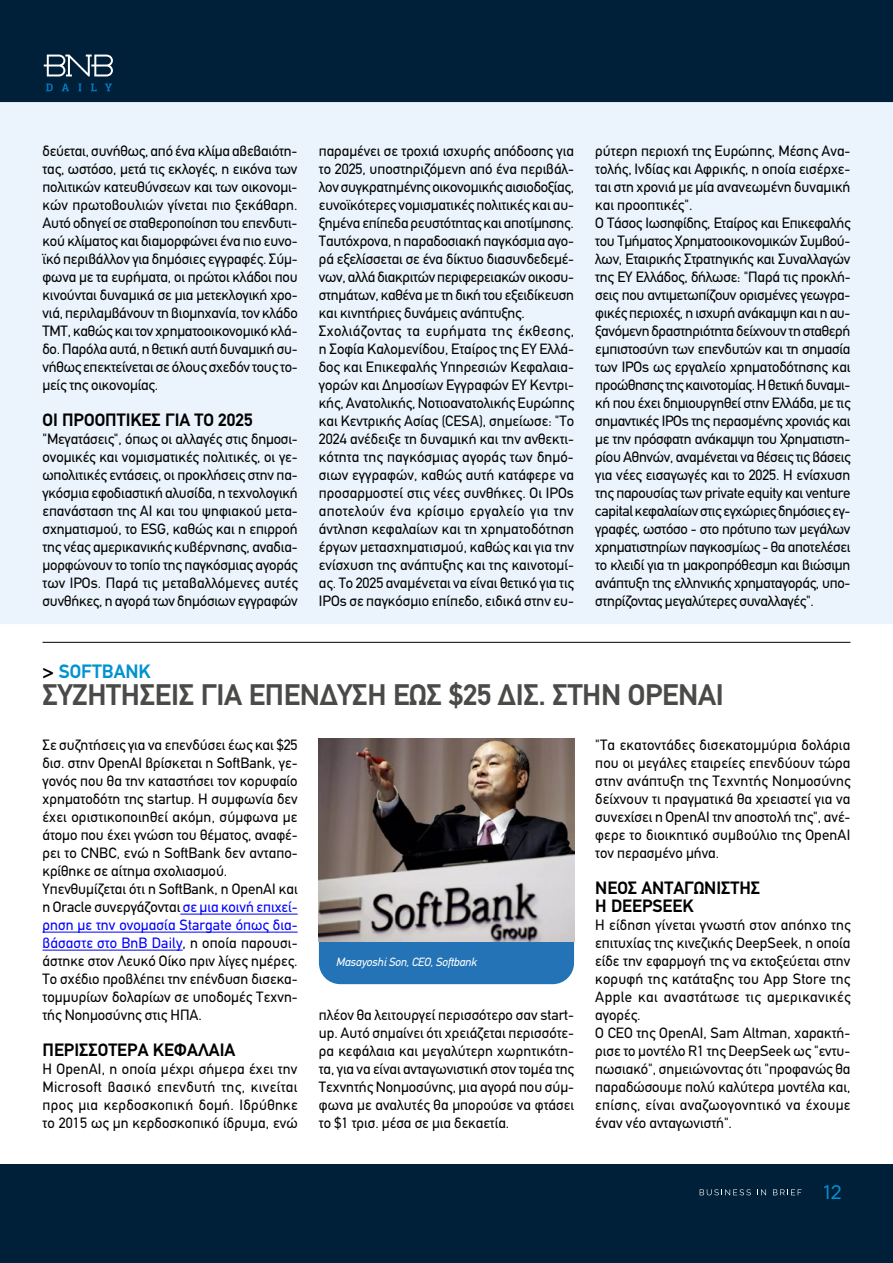
<style>
.page{position:relative;width:893px;height:1263px;background:#fff}
.page>*{position:absolute;margin:0;border:0;box-sizing:border-box;transform-origin:0 0}
.t1{font:700 30px "PF Din Text";letter-spacing:-.01em;color:#4a4a49}
.t2{font:700 19.5px "PF Din Text";color:#0093d1}
.t3{font:19.5px "CF Asty Std";color:#0093d1}
.t4{font:700 18px/18px "PF Din Text";color:#000}
.t5{font:15px/18px "PF Din Text";color:#000;text-align:justify}
.t6{font:15px/18px "PF Din Text";letter-spacing:-.02em;color:#000}
.t7{font:italic 12px "PF Din Text";letter-spacing:-.01em;color:#fff}
.s1{color:#000}
.s2{color:#00f}
</style>
<div class="page">
<div style="left:0;top:0;width:893px;height:102px;background:#001f38"></div>
<svg style="left:46px;top:84px;width:7px;height:7px"></svg>
<svg style="left:62px;top:84px;width:7px;height:7px"></svg>
<svg style="left:78px;top:84px;width:4px;height:7px"></svg>
<svg style="left:91px;top:84px;width:6px;height:7px"></svg>
<svg style="left:105px;top:84px;width:7px;height:7px"></svg>
<svg style="left:44px;top:55px;width:69px;height:21px"></svg>
<div style="left:0;top:1164px;width:893px;height:99px;background:#001f38"></div>
<svg style="left:700px;top:1189px;width:51px;height:6px"></svg>
<svg style="left:757px;top:1189px;width:9px;height:6px"></svg>
<svg style="left:773px;top:1189px;width:28px;height:6px"></svg>
<div style="left:0;top:102px;width:893px;height:522px;background:#ebf4fc"></div>
<hr style="left:43px;top:642px;width:807px;height:1px;background:#000">
<hr style="left:180px;top:914px;width:118px;height:1px;background:#00f">
<hr style="left:43px;top:932px;width:255px;height:1px;background:#00f">
<hr style="left:43px;top:950px;width:140px;height:1px;background:#00f">
<div style="left:319px;top:792px;width:255px;height:192px;background:#2373b6;border-radius:21px"></div>
<img style="left:319px;top:738px;width:255px;height:204px">
<p class="t5" style="left:43px;top:142px;width:257px">δεύεται, συνήθως, από ένα κλίμα αβεβαιότη&shy;τας, ωστόσο, μετά τις εκλογές, η εικόνα των πολιτικών κατευθύνσεων και των οικονομι&shy;κών πρωτοβουλιών γίνεται πιο ξεκάθαρη.<br>Αυτό οδηγεί σε σταθεροποίηση του επενδυτι&shy;κού κλίματος και διαμορφώνει ένα πιο ευνο&shy;ϊκό περιβάλλον για δημόσιες εγγραφές. Σύμ&shy;φωνα με τα ευρήματα, οι πρώτοι κλάδοι που κινούνται δυναμικά σε μια μετεκλογική χρο&shy;νιά, περιλαμβάνουν τη βιομηχανία, τον κλάδο TMT, καθώς και τον χρηματοοικονομικό κλά&shy;δο. Παρόλα αυτά, η θετική αυτή δυναμική συ&shy;νήθως επεκτείνεται σε όλους σχεδόν τους το&shy;μείς της οικονομίας.</p>
<p class="t4" style="left:43px;top:411px;width:212px">ΟΙ ΠΡΟΟΠΤΙΚΕΣ ΓΙΑ ΤΟ 2025</p>
<p class="t5" style="left:43px;top:430px;width:257px">"Μεγατάσεις", όπως οι αλλαγές στις δημοσι&shy;ονομικές και νομισματικές πολιτικές, οι γε&shy;ωπολιτικές εντάσεις, οι προκλήσεις στην πα&shy;γκόσμια εφοδιαστική αλυσίδα, η τεχνολογική επανάσταση της AI και του ψηφιακού μετα&shy;σχηματισμού, το ESG, καθώς και η επιρροή της νέας αμερικανικής κυβέρνησης, αναδια&shy;μορφώνουν το τοπίο της παγκόσμιας αγοράς των IPOs. Παρά τις μεταβαλλόμενες αυτές συνθήκες, η αγορά των δημόσιων εγγραφών</p>
<p class="t5" style="left:319px;top:142px;width:257px;text-align:left">παραμένει σε τροχιά ισχυρής απόδοσης για το 2025, υποστηριζόμενη από ένα περιβάλ&shy;λον συγκρατημένης οικονομικής αισιοδοξίας, ευνοϊκότερες νομισματικές πολιτικές και αυ&shy;ξημένα επίπεδα ρευστότητας και αποτίμησης.<br>Ταυτόχρονα, η παραδοσιακή παγκόσμια αγο&shy;ρά εξελίσσεται σε ένα δίκτυο διασυνδεδεμέ&shy;νων, αλλά διακριτών περιφερειακών οικοσυ&shy;στημάτων, καθένα με τη δική του εξειδίκευση και κινητήριες δυνάμεις ανάπτυξης.<br>Σχολιάζοντας τα ευρήματα της έκθεσης, η Σοφία Καλομενίδου, Εταίρος της EY Ελλά&shy;δος και Επικεφαλής Υπηρεσιών Κεφαλαια&shy;γορών και Δημοσίων Εγγραφών EY Κεντρι&shy;κής, Ανατολικής, Νοτιοανατολικής Ευρώπης και Κεντρικής Ασίας (CESA), σημείωσε: "Το 2024 ανέδειξε τη δυναμική και την ανθεκτι&shy;κότητα της παγκόσμιας αγοράς των δημό&shy;σιων εγγραφών, καθώς αυτή κατάφερε να προσαρμοστεί στις νέες συνθήκες. Οι IPOs αποτελούν ένα κρίσιμο εργαλείο για την άντληση κεφαλαίων και τη χρηματοδότηση έργων μετασχηματισμού, καθώς και για την ενίσχυση της ανάπτυξης και της καινοτομί&shy;ας. Το 2025 αναμένεται να είναι θετικό για τις IPOs σε παγκόσμιο επίπεδο, ειδικά στην ευ-</p>
<p class="t6" style="left:595px;top:142px;width:257px">ρύτερη περιοχή της Ευρώπης, Μέσης Ανα&shy;τολής, Ινδίας και Αφρικής, η οποία εισέρχε&shy;ται στη χρονιά με μία ανανεωμένη δυναμική και προοπτικές".<br>Ο Τάσος Ιωσηφίδης, Εταίρος και Επικεφαλής του Τμήματος Χρηματοοικονομικών Συμβού&shy;λων, Εταιρικής Στρατηγικής και Συναλλαγών της EY Ελλάδος, δήλωσε: "Παρά τις προκλή&shy;σεις που αντιμετωπίζουν ορισμένες γεωγρα&shy;φικές περιοχές, η ισχυρή ανάκαμψη και η αυ&shy;ξανόμενη δραστηριότητα δείχνουν τη σταθερή εμπιστοσύνη των επενδυτών και τη σημασία των IPOs ως εργαλείο χρηματοδότησης και προώθησης της καινοτομίας. Η θετική δυναμι&shy;κή που έχει δημιουργηθεί στην Ελλάδα, με τις σημαντικές IPOs της περασμένης χρονιάς και με την πρόσφατη ανάκαμψη του Χρηματιστη&shy;ρίου Αθηνών, αναμένεται να θέσεις τις βάσεις για νέες εισαγωγές και το 2025. Η ενίσχυση της παρουσίας των private equity και venture capital κεφαλαίων στις εγχώριες δημόσιες εγ&shy;γραφές, ωστόσο - στο πρότυπο των μεγάλων χρηματιστηρίων παγκοσμίως - θα αποτελέσει το κλειδί για τη μακροπρόθεσμη και βιώσιμη ανάπτυξη της ελληνικής χρηματαγοράς, υπο&shy;στηρίζοντας μεγαλύτερες συναλλαγές".</p>
<h2 class="t2" style="left:43px;top:660px;width:110px"><span class="s1">&gt;</span> SOFTBANK</h2>
<h1 class="t1" style="left:43px;top:677px;width:683px">ΣΥΖΗΤΉΣΕΙΣ ΓΙΑ ΕΠΈΝΔΥΣΗ ΈΩΣ $25 ΔΙΣ. ΣΤΗΝ OPENAI</h1>
<p class="t5" style="left:43px;top:736px;width:257px;text-align:left">Σε συζητήσεις για να επενδύσει έως και $25 δισ. στην OpenAI βρίσκεται η SoftBank, γε&shy;γονός που θα την καταστήσει τον κορυφαίο χρηματοδότη της startup. Η συμφωνία δεν έχει οριστικοποιηθεί ακόμη, σύμφωνα με άτομο που έχει γνώση του θέματος, αναφέ&shy;ρει το CNBC, ενώ η SoftBank δεν ανταπο&shy;κρίθηκε σε αίτημα σχολιασμού.<br>Υπενθυμίζεται ότι η SoftBank, η OpenAI και η Oracle συνεργάζονται <span class="s2">σε μια κοινή επιχεί&shy;ρηση με την ονομασία Stargate όπως δια&shy;βάσαστε στο BnB Daily</span>, η οποία παρουσι&shy;άστηκε στον Λευκό Οίκο πριν λίγες ημέρες.<br>Το σχέδιο προβλέπει την επένδυση δισεκα&shy;τομμυρίων δολαρίων σε υποδομές Τεχνη&shy;τής Νοημοσύνης στις ΗΠΑ.</p>
<p class="t4" style="left:43px;top:1041px;width:194px">ΠΕΡΙΣΣΟΤΕΡΑ ΚΕΦΑΛΑΙΑ</p>
<p class="t5" style="left:43px;top:1060px;width:257px">Η OpenAI, η οποία μέχρι σήμερα έχει την Microsoft βασικό επενδυτή της, κινείται προς μια κερδοσκοπική δομή. Ιδρύθηκε το 2015 ως μη κερδοσκοπικό ίδρυμα, ενώ</p>
<p class="t7" style="left:336px;top:955px;width:142px">Masayoshi Son, CEO, Softbank</p>
<p class="t5" style="left:319px;top:1006px;width:257px">πλέον θα λειτουργεί περισσότερο σαν start&shy;up. Αυτό σημαίνει ότι χρειάζεται περισσότε&shy;ρα κεφάλαια και μεγαλύτερη χωρητικότη&shy;τα, για να είναι ανταγωνιστική στον τομέα της Τεχνητής Νοημοσύνης, μια αγορά που σύμ&shy;φωνα με αναλυτές θα μπορούσε να φτάσει το $1 τρισ. μέσα σε μια δεκαετία.</p>
<p class="t5" style="left:595px;top:736px;width:257px">"Τα εκατοντάδες δισεκατομμύρια δολάρια που οι μεγάλες εταιρείες επενδύουν τώρα στην ανάπτυξη της Τεχνητής Νοημοσύνης δείχνουν τι πραγματικά θα χρειαστεί για να συνεχίσει η OpenAI την αποστολή της", ανέ&shy;φερε το διοικητικό συμβούλιο της OpenAI τον περασμένο μήνα.</p>
<p class="t4" style="left:595px;top:879px;width:166px">ΝΕΟΣ ΑΝΤΑΓΩΝΙΣΤΗΣ<br>Η DEEPSEEK</p>
<p class="t5" style="left:595px;top:916px;width:257px;text-align:left">Η είδηση γίνεται γνωστή στον απόηχο της επιτυχίας της κινεζικής DeepSeek, η οποία είδε την εφαρμογή της να εκτοξεύεται στην κορυφή της κατάταξης του App Store της Apple και αναστάτωσε τις αμερικανικές αγορές.<br>Ο CEO της OpenAI, Sam Altman, χαρακτή&shy;ρισε το μοντέλο R1 της DeepSeek ως "εντυ&shy;πωσιακό", σημειώνοντας ότι "προφανώς θα παραδώσουμε πολύ καλύτερα μοντέλα και, επίσης, είναι αναζωογονητικό να έχουμε έναν νέο ανταγωνιστή".</p>
<h2 class="t3" style="left:823px;top:1181px;width:20px">12</h2>
</div>
